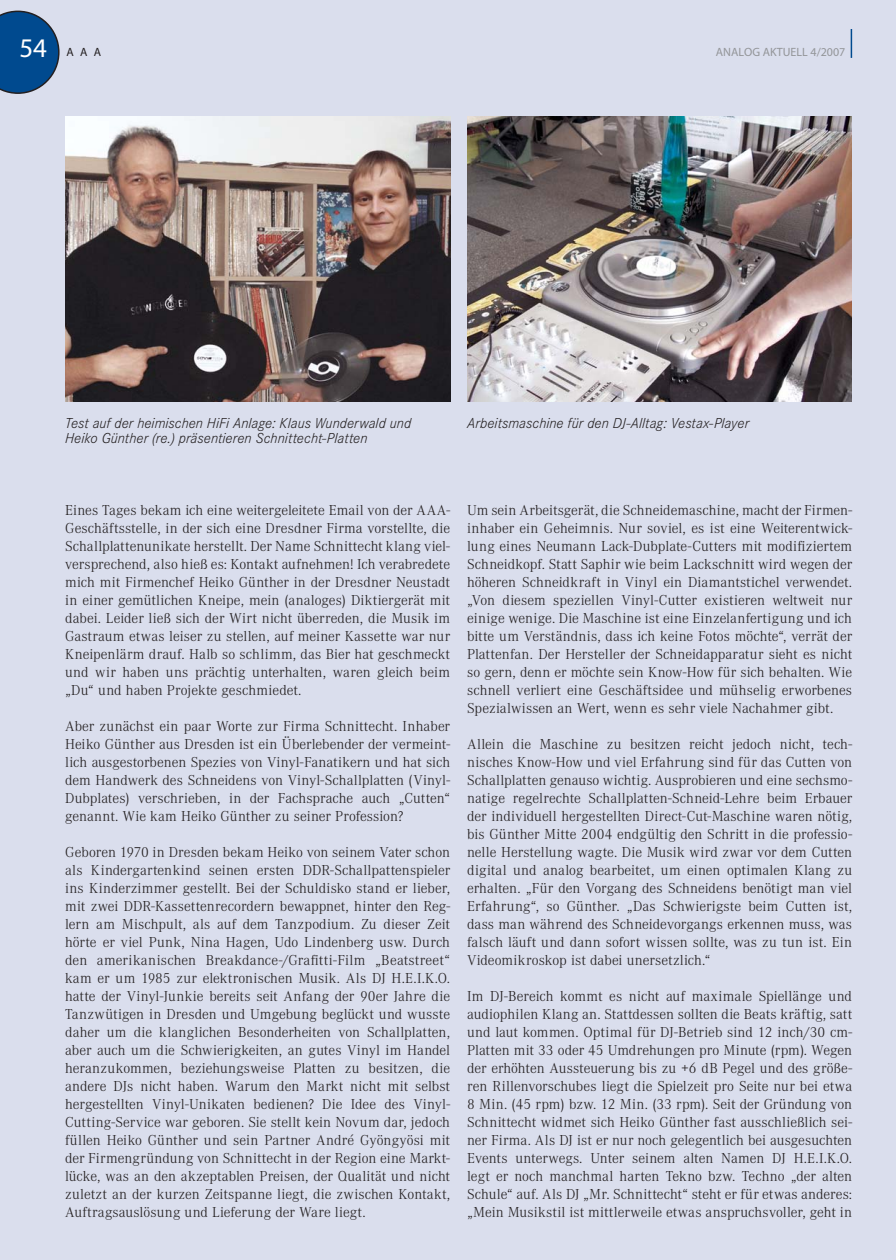
<style>
.page{position:relative;width:896px;height:1260px;background:#fff}
.page>*{position:absolute;margin:0;border:0;box-sizing:border-box;transform-origin:0 0}
.t1{font:27px "Myriad";color:#fff}
.t2{font:300 15px/18px "Corporate A";color:#231f20;text-align:justify}
.t3{font:italic 300 15px/15px "Corporate S";color:#231f20}
.t4{font:12px "Myriad";color:#939598}
.t5{font:12px "Myriad";color:#231f20}
</style>
<div class="page">
<div style="left:0;top:0;width:894px;height:1260px;background:#dadeed"></div>
<svg style="left:0;top:11px;width:60px;height:83px"></svg>
<hr style="left:850px;top:29px;width:2px;height:29px;background:#004a8f">
<hr style="left:894px;top:0;width:2px;height:1260px;background:#dadeed">
<img style="left:65px;top:117px;width:385px;height:285px">
<img style="left:467px;top:117px;width:384px;height:285px">
<h1 class="t1" style="left:19px;top:38px;width:29px">54</h1>
<p class="t5" style="left:67px;top:47px;width:36px">AAA</p>
<p class="t4" style="left:715px;top:47px;width:131px">ANALOG AKTUELL 4/2007</p>
<p class="t3" style="left:65px;top:417px;width:347px">Test auf der heimischen HiFi Anlage: Klaus Wunderwald und<br>Heiko Günther (re.) präsentieren Schnittecht-Platten</p>
<p class="t3" style="left:467px;top:417px;width:283px">Arbeitsmaschine für den DJ-Alltag: Vestax-Player</p>
<p class="t2" style="left:65px;top:502px;width:386px">Eines Tages bekam ich eine weitergeleitete Email von der AAA-Geschäftsstelle, in der sich eine Dresdner Firma vorstellte, die Schallplattenunikate herstellt. Der Name Schnittecht klang viel&shy;versprechend, also hieß es: Kontakt aufnehmen! Ich verabredete mich mit Firmenchef Heiko Günther in der Dresdner Neustadt in einer gemütlichen Kneipe, mein (analoges) Diktiergerät mit dabei. Leider ließ sich der Wirt nicht überreden, die Musik im Gastraum etwas leiser zu stellen, auf meiner Kassette war nur Kneipenlärm drauf. Halb so schlimm, das Bier hat geschmeckt und wir haben uns prächtig unterhalten, waren gleich beim „Du“ und haben Projekte geschmiedet.</p>
<p class="t2" style="left:65px;top:718px;width:386px">Aber zunächst ein paar Worte zur Firma Schnittecht. Inhaber Heiko Günther aus Dresden ist ein Überlebender der vermeint&shy;lich ausgestorbenen Spezies von Vinyl-Fanatikern und hat sich dem Handwerk des Schneidens von Vinyl-Schallplatten (Vinyl-Dubplates) verschrieben, in der Fachsprache auch „Cutten“ genannt. Wie kam Heiko Günther zu seiner Profession?</p>
<p class="t2" style="left:65px;top:844px;width:386px">Geboren 1970 in Dresden bekam Heiko von seinem Vater schon als Kindergartenkind seinen ersten DDR-Schallpattenspieler ins Kinderzimmer gestellt. Bei der Schuldisko stand er lieber, mit zwei DDR-Kassettenrecordern bewappnet, hinter den Reg&shy;lern am Mischpult, als auf dem Tanzpodium. Zu dieser Zeit hörte er viel Punk, Nina Hagen, Udo Lindenberg usw. Durch den amerikanischen Breakdance-/Grafitti-Film „Beatstreet“ kam er um 1985 zur elektronischen Musik. Als DJ H.E.I.K.O. hatte der Vinyl-Junkie bereits seit Anfang der 90er Jahre die Tanzwütigen in Dresden und Umgebung beglückt und wusste daher um die klanglichen Besonderheiten von Schallplatten, aber auch um die Schwierigkeiten, an gutes Vinyl im Handel heranzukommen, beziehungsweise Platten zu besitzen, die andere DJs nicht haben. Warum den Markt nicht mit selbst hergestellten Vinyl-Unikaten bedienen? Die Idee des Vinyl-Cutting-Service war geboren. Sie stellt kein Novum dar, jedoch füllen Heiko Günther und sein Partner André Gyöngyösi mit der Firmengründung von Schnittecht in der Region eine Markt&shy;lücke, was an den akzeptablen Preisen, der Qualität und nicht zuletzt an der kurzen Zeitspanne liegt, die zwischen Kontakt, Auftragsauslösung und Lieferung der Ware liegt.</p>
<p class="t2" style="left:467px;top:502px;width:386px">Um sein Arbeitsgerät, die Schneidemaschine, macht der Firmen&shy;inhaber ein Geheimnis. Nur soviel, es ist eine Weiterentwick&shy;lung eines Neumann Lack-Dubplate-Cutters mit modifiziertem Schneidkopf. Statt Saphir wie beim Lackschnitt wird wegen der höheren Schneidkraft in Vinyl ein Diamantstichel verwendet. „Von diesem speziellen Vinyl-Cutter existieren weltweit nur einige wenige. Die Maschine ist eine Einzelanfertigung und ich bitte um Verständnis, dass ich keine Fotos möchte“, verrät der Plattenfan. Der Hersteller der Schneidapparatur sieht es nicht so gern, denn er möchte sein Know-How für sich behalten. Wie schnell verliert eine Geschäftsidee und mühselig erworbenes Spezialwissen an Wert, wenn es sehr viele Nachahmer gibt.</p>
<p class="t2" style="left:467px;top:736px;width:386px">Allein die Maschine zu besitzen reicht jedoch nicht, tech&shy;nisches Know-How und viel Erfahrung sind für das Cutten von Schallplatten genauso wichtig. Ausprobieren und eine sechsmo&shy;natige regelrechte Schallplatten-Schneid-Lehre beim Erbauer der individuell hergestellten Direct-Cut-Maschine waren nötig, bis Günther Mitte 2004 endgültig den Schritt in die professio&shy;nelle Herstellung wagte. Die Musik wird zwar vor dem Cutten digital und analog bearbeitet, um einen optimalen Klang zu erhalten. „Für den Vorgang des Schneidens benötigt man viel Erfahrung“, so Günther. „Das Schwierigste beim Cutten ist, dass man während des Schneidevorgangs erkennen muss, was falsch läuft und dann sofort wissen sollte, was zu tun ist. Ein Videomikroskop ist dabei unersetzlich.“</p>
<p class="t2" style="left:467px;top:988px;width:386px">Im DJ-Bereich kommt es nicht auf maximale Spiellänge und audiophilen Klang an. Stattdessen sollten die Beats kräftig, satt und laut kommen. Optimal für DJ-Betrieb sind 12 inch/30 cm-Platten mit 33 oder 45 Umdrehungen pro Minute (rpm). Wegen der erhöhten Aussteuerung bis zu +6 dB Pegel und des größe&shy;ren Rillenvorschubes liegt die Spielzeit pro Seite nur bei etwa 8 Min. (45 rpm) bzw. 12 Min. (33 rpm). Seit der Gründung von Schnittecht widmet sich Heiko Günther fast ausschließlich sei&shy;ner Firma. Als DJ ist er nur noch gelegentlich bei ausgesuchten Events unterwegs. Unter seinem alten Namen DJ H.E.I.K.O. legt er noch manchmal harten Tekno bzw. Techno „der alten Schule“ auf. Als DJ „Mr. Schnittecht“ steht er für etwas anderes: „Mein Musikstil ist mittlerweile etwas anspruchsvoller, geht in</p>
</div>
